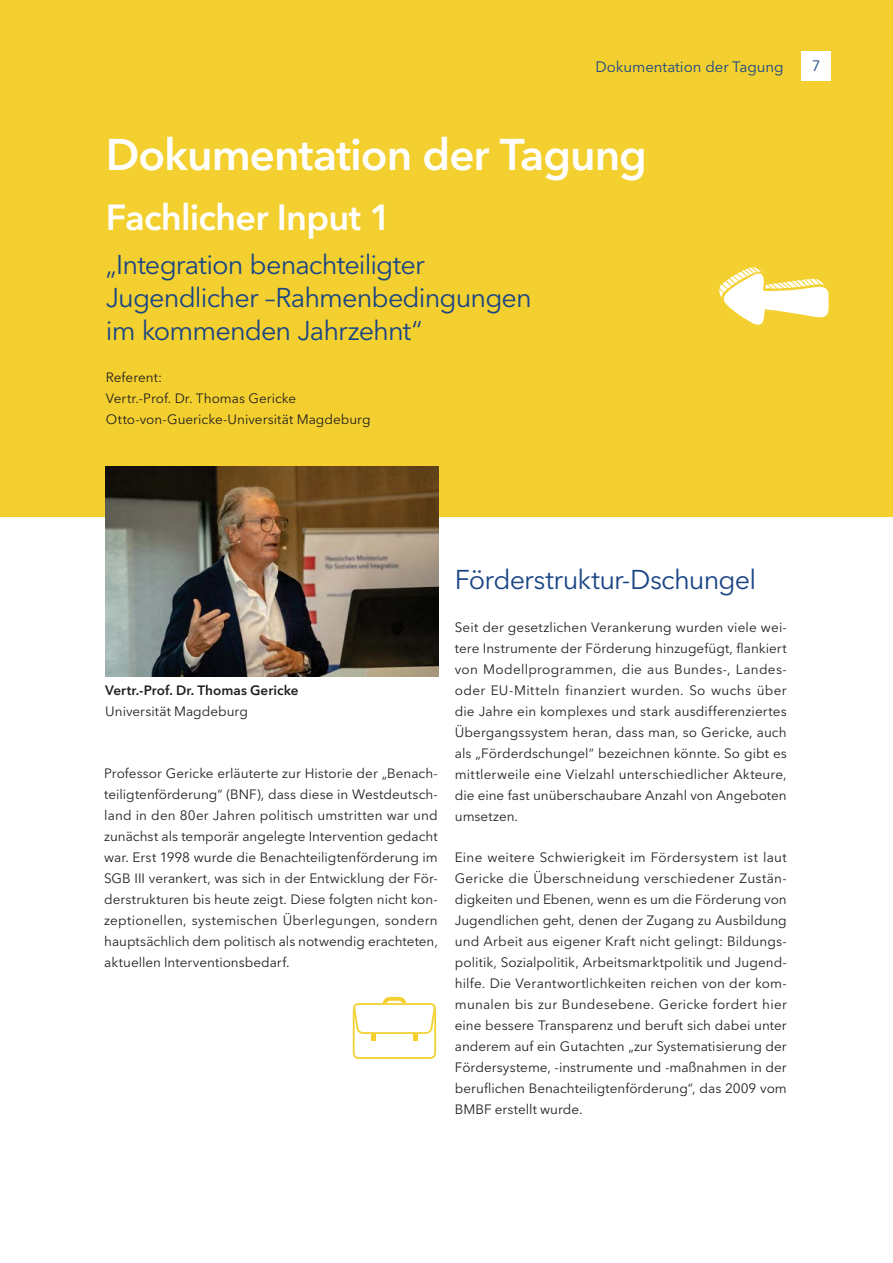
<style>
.page{position:relative;width:893px;height:1263px;background:#fff}
.page>*{position:absolute;margin:0;border:0;box-sizing:border-box;transform-origin:0 0}
.t1{font:600 43.95px "Avenir Next LT Pro";letter-spacing:-.025em;color:#fff}
.t2{font:600 36px "Avenir Next LT Pro";letter-spacing:-.02em;color:#fff}
.t3{font:27px/33px "Avenir Next LT Pro";letter-spacing:-.03em;color:#194585}
.t4{font:15px "Avenir Next LT Pro";color:#194585}
.t5{font:13.5px/21px "Avenir Next LT Pro";color:#231f20;text-align:justify}
.t6{font:600 13.5px "Avenir Next LT Pro";letter-spacing:.005em;color:#231f20}
</style>
<div class="page">
<div style="left:0;top:0;width:893px;height:517px;background:#f3d02f"></div>
<svg style="left:719px;top:267px;width:110px;height:60px"></svg>
<img style="left:105px;top:466px;width:334px;height:210px">
<svg style="left:353px;top:997px;width:83px;height:62px"></svg>
<div style="left:801px;top:51px;width:30px;height:30px;background:#fff"></div>
<p class="t4" style="left:595px;top:61px;width:190px">Dokumentation der Tagung</p>
<h1 class="t1" style="left:106px;top:138px;width:543px">Dokumentation der Tagung</h1>
<h2 class="t2" style="left:106px;top:203px;width:287px">Fachlicher Input 1</h2>
<h3 class="t3" style="left:106px;top:251px;width:427px">„Integration benachteiligter<br>Jugendlicher –Rahmenbedingungen im kommenden Jahrzehnt“</h3>
<p class="t5" style="left:106px;top:368px;width:266px;text-align:left">Referent:<br>Vertr.-Prof. Dr. Thomas Gericke<br>Otto-von-Guericke-Universität Magdeburg</p>
<p class="t4" style="left:812px;top:60px;width:10px">7</p>
<p class="t6" style="left:105px;top:685px;width:195px">Vertr.-Prof. Dr. Thomas Gericke</p>
<p class="t5" style="left:105px;top:702px;width:144px">Universität Magdeburg</p>
<p class="t5" style="left:104px;top:764px;width:335px">Professor Gericke erläuterte zur Historie der „Benach&shy;teiligtenförderung“ (BNF), dass diese in Westdeutsch&shy;land in den 80er Jahren politisch umstritten war und zunächst als temporär angelegte Intervention gedacht war. Erst 1998 wurde die Benachteiligtenförderung im SGB III verankert, was sich in der Entwicklung der För&shy;derstrukturen bis heute zeigt. Diese folgten nicht kon&shy;zeptionellen, systemischen Überlegungen, sondern hauptsächlich dem politisch als notwendig erachteten, aktuellen Interventionsbedarf.</p>
<h3 class="t3" style="left:455px;top:566px;width:303px">Förderstruktur-Dschungel</h3>
<p class="t5" style="left:455px;top:618px;width:333px">Seit der gesetzlichen Verankerung wurden viele wei&shy;tere Instrumente der Förderung hinzugefügt, flankiert von Modellprogrammen, die aus Bundes-, Landes&shy;oder EU-Mitteln finanziert wurden. So wuchs über die Jahre ein komplexes und stark ausdifferenziertes Übergangssystem heran, dass man, so Gericke, auch als „Förderdschungel“ bezeichnen könnte. So gibt es mittlerweile eine Vielzahl unterschiedlicher Akteure, die eine fast unüberschaubare Anzahl von Angeboten umsetzen.</p>
<p class="t5" style="left:455px;top:849px;width:333px">Eine weitere Schwierigkeit im Fördersystem ist laut Gericke die Überschneidung verschiedener Zustän&shy;digkeiten und Ebenen, wenn es um die Förderung von Jugendlichen geht, denen der Zugang zu Ausbildung und Arbeit aus eigener Kraft nicht gelingt: Bildungs&shy;politik, Sozialpolitik, Arbeitsmarktpolitik und Jugend&shy;hilfe. Die Verantwortlichkeiten reichen von der kom&shy;munalen bis zur Bundesebene. Gericke fordert hier eine bessere Transparenz und beruft sich dabei unter anderem auf ein Gutachten „zur Systematisierung der Fördersysteme, -instrumente und -maßnahmen in der beruflichen Benachteiligtenförderung“, das 2009 vom BMBF erstellt wurde.</p>
</div>
